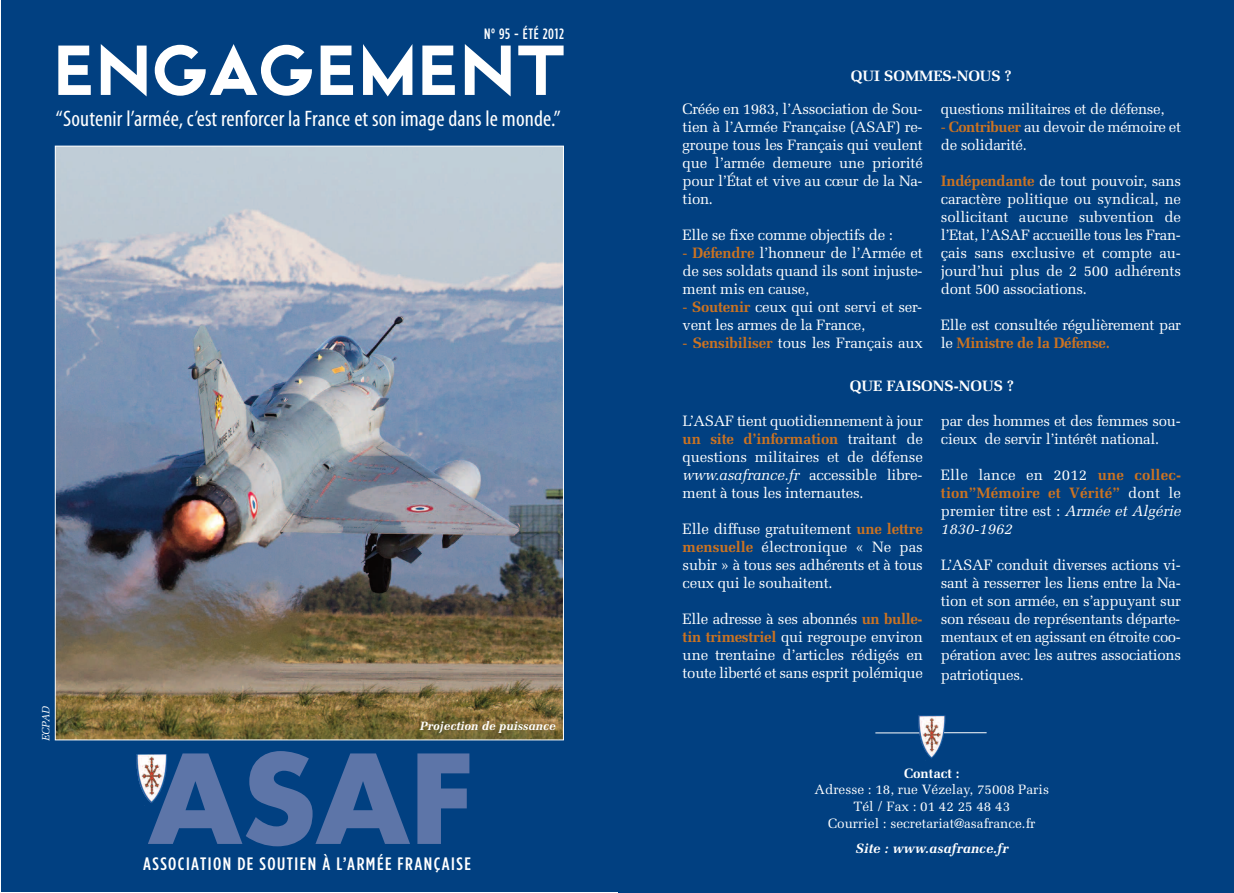
<style>
.page{position:relative;width:1234px;height:893px;background:#fff}
.page>*{position:absolute;margin:0;border:0;box-sizing:border-box;transform-origin:0 0}
.t1{font:72px "Cityof";letter-spacing:-.04em;color:#fff}
.t2{font:condensed 22.5px "Myriad Pro";letter-spacing:.005em;color:#fff}
.t3{font:500 18px "Gotham Condensed";letter-spacing:.075em;color:#fff;scale:1.1 1}
.t4{font:15px/18px "Melior";letter-spacing:-.02em;color:#fff;text-align:justify}
.t5{font:700 15px "Melior";color:#fff}
.t6{font:500 15px "Gotham Condensed";letter-spacing:.05em;color:#fff}
.t7{font:13.5px/16.2px "Melior";color:#fff;text-align:center}
.t8{font:italic 700 13.5px "Melior";color:#fff}
.t9{font:700 13.5px "Melior";color:#fff}
.t10{font:italic 700 12px "Melior";color:#fff}
.t11{font:italic 10.5px "Melior";color:#fff}
.s1{color:#cc7321}
.s2{font-weight:700;color:#cc7321}
.s3{font-style:italic}
</style>
<div class="page">
<div style="left:1px;top:0;width:617px;height:892px;background:#014081"></div>
<img style="left:57px;top:148px;width:504px;height:590px">
<svg style="left:148px;top:751px;width:321px;height:95px"></svg>
<img style="left:136px;top:754px;width:31px;height:51px">
<div style="left:618px;top:0;width:615px;height:893px;background:#014081"></div>
<hr style="left:875px;top:732px;width:44px;height:1px;background:#fff">
<hr style="left:942px;top:732px;width:44px;height:1px;background:#fff">
<img style="left:918px;top:715px;width:27px;height:44px">
<p class="t6" style="left:484px;top:25px;width:81px">N° 95 - ÉTÉ 2012</p>
<h1 class="t1" style="left:52px;top:9px;width:517px">ENGAGEMENT</h1>
<h2 class="t2" style="left:56px;top:111px;width:506px">“Soutenir l’armée, c’est renforcer la France et son image dans le monde.”</h2>
<p class="t11" style="left:40px;top:741px;width:36px;rotate:-90deg">ECPAD</p>
<p class="t10" style="left:420px;top:719px;width:137px">Projection de puissance</p>
<p class="t3" style="left:143px;top:854px;width:299px">ASSOCIATION DE SOUTIEN À L’ARMÉE FRANÇAISE</p>
<p class="t5" style="left:850px;top:67px;width:162px">QUI SOMMES-NOUS ?</p>
<p class="t4" style="left:682px;top:100px;width:242px">Créée en 1983, l’Association de Sou&shy;tien à l’Armée Française (ASAF) re&shy;groupe tous les Français qui veulent que l’armée demeure une priorité pour l’État et vive au cœur de la Na&shy;tion.</p>
<p class="t4" style="left:682px;top:226px;width:212px">Elle se fixe comme objectifs de :</p>
<p class="t4" style="left:682px;top:244px;width:242px"><span class="s1">-</span> <span class="s2">Défendre</span> l’honneur de l’Armée et de ses soldats quand ils sont injuste&shy;ment mis en cause,</p>
<p class="t4" style="left:682px;top:298px;width:241px"><span class="s1">-</span> <span class="s2">Soutenir</span> ceux qui ont servi et ser&shy;vent les armes de la France,</p>
<p class="t4" style="left:682px;top:334px;width:242px"><span class="s1">-</span> <span class="s2">Sensibiliser</span> tous les Français aux</p>
<p class="t4" style="left:940px;top:100px;width:225px">questions militaires et de défense,</p>
<p class="t4" style="left:940px;top:118px;width:242px"><span class="s1">-</span> <span class="s2">Contribuer</span> au devoir de mémoire et de solidarité.</p>
<p class="t4" style="left:940px;top:172px;width:242px"><span class="s2">Indépendante</span> de tout pouvoir, sans caractère politique ou syndical, ne sollicitant aucune subvention de l’Etat, l’ASAF accueille tous les Fran&shy;çais sans exclusive et compte au&shy;jourd’hui plus de 2 500 adhérents dont 500 associations.</p>
<p class="t4" style="left:940px;top:316px;width:242px">Elle est consultée régulièrement par le <span class="s2">Ministre de la Défense.</span></p>
<p class="t5" style="left:849px;top:377px;width:165px">QUE FAISONS-NOUS ?</p>
<p class="t4" style="left:682px;top:412px;width:242px">L’ASAF tient quotidiennement à jour <span class="s2">un site d’information</span> traitant de questions militaires et de défense <span class="s3">www.asafrance.fr</span> accessible libre&shy;ment à tous les internautes.</p>
<p class="t4" style="left:682px;top:520px;width:242px">Elle diffuse gratuitement <span class="s2">une lettre mensuelle</span> électronique « Ne pas subir » à tous ses adhérents et à tous ceux qui le souhaitent.</p>
<p class="t4" style="left:682px;top:610px;width:242px">Elle adresse à ses abonnés <span class="s2">un bulle&shy;tin trimestriel</span> qui regroupe environ une trentaine d’articles rédigés en toute liberté et sans esprit polémique</p>
<p class="t4" style="left:940px;top:412px;width:241px">par des hommes et des femmes sou&shy;cieux de servir l’intérêt national.</p>
<p class="t4" style="left:940px;top:466px;width:242px">Elle lance en 2012 <span class="s2">une collec&shy;tion”Mémoire et Vérité”</span> dont le premier titre est : <span class="s3">Armée et Algérie 1830-1962</span></p>
<p class="t4" style="left:940px;top:556px;width:242px">L’ASAF conduit diverses actions vi&shy;sant à resserrer les liens entre la Na&shy;tion et son armée, en s’appuyant sur son réseau de représentants départe&shy;mentaux et en agissant en étroite coo&shy;pération avec les autres associations patriotiques.</p>
<p class="t9" style="left:903px;top:765px;width:57px">Contact :</p>
<p class="t7" style="left:814px;top:782px;width:236px">Adresse : 18, rue Vézelay, 75008 Paris<br>Tél / Fax : 01 42 25 48 43</p>
<p class="t7" style="left:828px;top:816px;width:209px">Courriel : secretariat@asafrance.fr</p>
<p class="t8" style="left:855px;top:840px;width:155px">Site : www.asafrance.fr</p>
</div>
